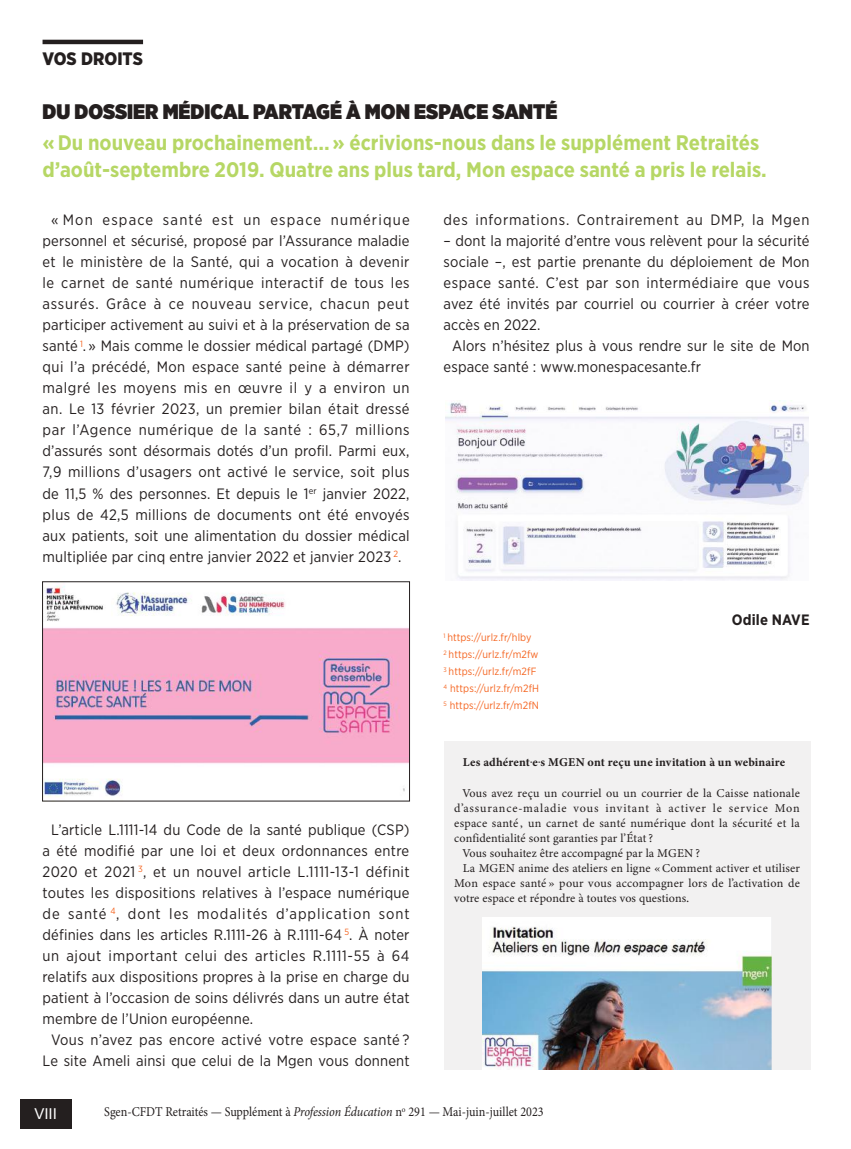
<style>
.page{position:relative;width:851px;height:1149px;background:#fff}
.page>*{position:absolute;margin:0;border:0;box-sizing:border-box;transform-origin:0 0}
.t1{font:700 21px/27px "Gotham Narrow";color:#b6d765}
.t2{font:900 21px "Gotham Narrow";color:#241f1f}
.t3{font:900 18px "Gotham Narrow";color:#241f1f}
.t4{font:15px/21px "Gotham Narrow";letter-spacing:.01em;color:#241f1f;text-align:center}
.t5{font:15px "Gotham Narrow";letter-spacing:.03em;color:#241f1f}
.t6{font:15px "Gotham Narrow";letter-spacing:.04em;color:#241f1f}
.t7{font:15px "Gotham Narrow";letter-spacing:.035em;color:#241f1f}
.t8{font:15px "Gotham Narrow";letter-spacing:.065em;color:#241f1f}
.t9{font:15px "Gotham Narrow";letter-spacing:.05em;color:#241f1f}
.t10{font:700 15px "Gotham Narrow";letter-spacing:.01em;color:#241f1f}
.t11{font:15px "Arial";color:#fff}
.t12{font:13.5px "Minion Pro";color:#241f1f;scale:.9 1}
.t13{font:12px "Minion Variable Concept";letter-spacing:.015em;color:#241f1f}
.t14{font:12px "Minion Variable Concept";letter-spacing:.07em;color:#241f1f}
.t15{font:10.5px/16.8px "Gotham Narrow";letter-spacing:.01em;color:#f56521}
.s1{font-style:italic}
</style>
<div class="page">
<div style="left:20px;top:1098px;width:51px;height:30px;background:#241f1f"></div>
<hr style="left:43px;top:40px;width:100px;height:4px;background:#241f1f">
<img style="left:44px;top:585px;width:363px;height:213px">
<div style="left:42px;top:581px;width:367px;height:220px;border:1px solid #241f1f"></div>
<img style="left:446px;top:400px;width:362px;height:180px">
<div style="left:443px;top:741px;width:367px;height:328px;background:#f2f1f1"></div>
<img style="left:482px;top:917px;width:289px;height:152px">
<p class="t3" style="left:43px;top:47px;width:102px">VOS DROITS</p>
<h1 class="t2" style="left:43px;top:97px;width:516px">DU DOSSIER MÉDICAL PARTAGÉ À MON ESPACE SANTÉ</h1>
<h1 class="t1" style="left:43px;top:129px;width:725px">« Du nouveau prochainement… » écrivions-nous dans le supplément Retraités d’août-septembre 2019. Quatre ans plus tard, Mon espace santé a pris le relais.</h1>
<p class="t4" style="left:43px;top:209px;width:368px">« Mon espace santé est un espace numérique personnel et sécurisé, proposé par l’Assurance maladie et le ministère de la Santé, qui a vocation à devenir le carnet de santé numérique interactif de tous les assurés. Grâce à ce nouveau service, chacun peut participer activement au suivi et à la préservation de sa santé <sup>1</sup>. » Mais comme le dossier médical partagé (DMP) qui l’a précédé, Mon espace santé peine à démarrer malgré les moyens mis en œuvre il y a environ un an. Le 13 février 2023, un premier bilan était dressé par l’Agence numérique de la santé : 65,7 millions d’assurés sont désormais dotés d’un profil. Parmi eux, 7,9 millions d’usagers ont activé le service, soit plus de 11,5 % des personnes. Et depuis le 1<sup>er</sup> janvier 2022, plus de 42,5 millions de documents ont été envoyés aux patients, soit une alimentation du dossier médical multipliée par cinq entre janvier 2022 et janvier 2023 <sup>2</sup>.</p>
<p class="t9" style="left:443px;top:211px;width:367px">des informations. Contrairement au DMP, la Mgen</p>
<p class="t4" style="left:443px;top:230px;width:367px">– dont la majorité d’entre vous relèvent pour la sécurité</p>
<p class="t4" style="left:443px;top:251px;width:367px">sociale –, est partie prenante du déploiement de Mon</p>
<p class="t7" style="left:443px;top:274px;width:367px">espace santé. C’est par son intermédiaire que vous</p>
<p class="t4" style="left:443px;top:293px;width:367px">avez été invités par courriel ou courrier à créer votre</p>
<p class="t4" style="left:443px;top:314px;width:98px">accès en 2022.</p>
<p class="t4" style="left:452px;top:335px;width:359px">Alors n’hésitez plus à vous rendre sur le site de Mon</p>
<p class="t4" style="left:443px;top:356px;width:259px">espace santé : www.monespacesante.fr</p>
<p class="t4" style="left:51px;top:818px;width:360px">L’article L.1111-14 du Code de la santé publique (CSP)</p>
<p class="t4" style="left:43px;top:839px;width:368px">a été modifié par une loi et deux ordonnances entre</p>
<p class="t5" style="left:43px;top:862px;width:368px">2020 et 2021 <sup>3</sup>, et un nouvel article L.1111-13-1 définit</p>
<p class="t4" style="left:43px;top:881px;width:368px">toutes les dispositions relatives à l’espace numérique</p>
<p class="t8" style="left:43px;top:904px;width:368px">de santé <sup>4</sup>, dont les modalités d’application sont</p>
<p class="t4" style="left:43px;top:923px;width:368px">définies dans les articles R.1111-26 à R.1111-64 <sup>5</sup>. À noter</p>
<p class="t6" style="left:43px;top:946px;width:368px">un ajout important celui des articles R.1111-55 à 64</p>
<p class="t4" style="left:43px;top:965px;width:368px">relatifs aux dispositions propres à la prise en charge du</p>
<p class="t4" style="left:43px;top:986px;width:368px">patient à l’occasion de soins délivrés dans un autre état</p>
<p class="t4" style="left:43px;top:1007px;width:212px">membre de l’Union européenne.</p>
<p class="t4" style="left:51px;top:1028px;width:360px">Vous n’avez pas encore activé votre espace santé ?</p>
<p class="t4" style="left:43px;top:1049px;width:368px">Le site Ameli ainsi que celui de la Mgen vous donnent</p>
<p class="t15" style="left:443px;top:629px;width:97px"><sup>1</sup> https://urlz.fr/hlby<br><sup>2</sup> https://urlz.fr/m2fw<br><sup>3</sup> https://urlz.fr/m2fF<br><sup>4</sup> https://urlz.fr/m2fH<br><sup>5</sup> https://urlz.fr/m2fN</p>
<p class="t10" style="left:731px;top:609px;width:79px">Odile NAVE</p>
<p class="t13" style="left:462px;top:754px;width:324px">Les adhérent.e.s MGEN ont reçu une invitation à un webinaire</p>
<p class="t13" style="left:462px;top:784px;width:338px">Vous avez reçu un courriel ou un courrier de la Caisse nationale</p>
<p class="t14" style="left:454px;top:799px;width:347px">d’assurance-maladie vous invitant à activer le service Mon</p>
<p class="t13" style="left:454px;top:814px;width:347px">espace santé , un carnet de santé numérique dont la sécurité et la</p>
<p class="t13" style="left:454px;top:829px;width:200px">confidentialité sont garanties par l’État ?</p>
<p class="t13" style="left:462px;top:844px;width:239px">Vous souhaitez être accompagné par la MGEN?</p>
<p class="t13" style="left:462px;top:859px;width:338px">La MGEN anime des ateliers en ligne «Comment activer et utiliser</p>
<p class="t13" style="left:454px;top:874px;width:347px">Mon espace santé » pour vous accompagner lors de l’activation de</p>
<p class="t13" style="left:454px;top:889px;width:236px">votre espace et répondre à toutes vos questions.</p>
<p class="t11" style="left:34px;top:1103px;width:24px">VIII</p>
<p class="t12" style="left:104px;top:1102px;width:489px">Sgen-CFDT Retraités — Supplément à <span class="s1">Profession Éducation</span> n<sup>o</sup> 291 — Mai-juin-juillet 2023</p>
</div>
